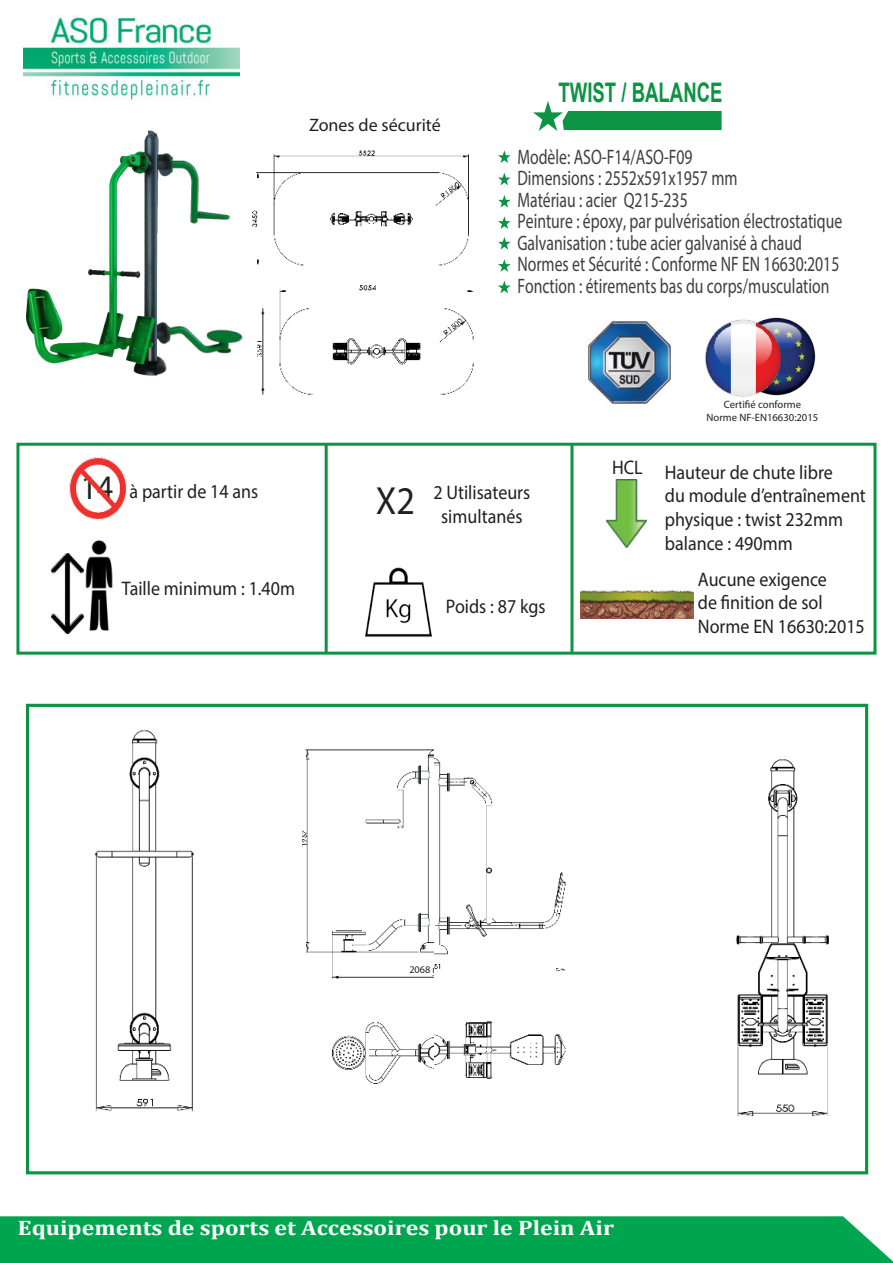
<style>
.page{position:relative;width:893px;height:1263px;background:#fff}
.page>*{position:absolute;margin:0;border:0;box-sizing:border-box;transform-origin:0 0}
.t1{font:39.3px "Myriad Pro";color:#231f20;scale:.91 1}
.t2{font:700 27px "Arial";color:#0d9344;scale:.69 1}
.t3{font:21px/21.5px "Myriad Pro";color:#3e3e3f;scale:.75 1}
.t4{font:700 21px "Cambria";color:#fff;scale:1.14 1}
.t5{font:19.65px/23.5px "Myriad Pro";color:#231f20;scale:.91 1}
.t6{font:18px "Myriad Pro";color:#231f20}
.t7{font:10.65px/12.8px "Myriad Pro";color:#231f20;text-align:center}
.t8{font:10.2px "Myriad Pro";color:#231f20}
.s1{font-size:34.5px}
</style>
<div class="page">
<div style="left:0;top:1216px;width:893px;height:47px;background:#00a54f"></div>
<svg style="left:533px;top:101px;width:189px;height:30px"></svg>
<svg style="left:498px;top:150px;width:13px;height:13px"></svg>
<svg style="left:498px;top:173px;width:13px;height:12px"></svg>
<svg style="left:498px;top:195px;width:13px;height:13px"></svg>
<svg style="left:498px;top:216px;width:13px;height:13px"></svg>
<svg style="left:498px;top:259px;width:13px;height:13px"></svg>
<svg style="left:498px;top:237px;width:13px;height:13px"></svg>
<svg style="left:498px;top:281px;width:13px;height:12px"></svg>
<img style="left:24px;top:15px;width:215px;height:86px">
<img style="left:606px;top:479px;width:40px;height:68px">
<img style="left:580px;top:590px;width:113px;height:28px">
<img style="left:366px;top:567px;width:65px;height:71px">
<img style="left:91px;top:540px;width:22px;height:91px">
<img style="left:50px;top:553px;width:55px;height:81px">
<img style="left:70px;top:458px;width:57px;height:62px">
<div style="left:16px;top:443px;width:860px;height:212px;border:3px solid #0d9344"></div>
<hr style="left:570px;top:444px;width:3px;height:209px;background:#0d9344">
<hr style="left:325px;top:444px;width:3px;height:209px;background:#0d9344">
<img style="left:588px;top:321px;width:83px;height:83px">
<img style="left:787px;top:319px;width:28px;height:75px">
<img style="left:705px;top:317px;width:82px;height:80px">
<img style="left:347px;top:749px;width:87px;height:335px">
<img style="left:25px;top:703px;width:322px;height:560px">
<div style="left:423px;top:966px;width:21px;height:9px;background:#fff"></div>
<img style="left:349px;top:285px;width:125px;height:110px">
<img style="left:349px;top:150px;width:120px;height:116px">
<img style="left:149px;top:85px;width:200px;height:310px">
<img style="left:26px;top:114px;width:131px;height:277px">
<img style="left:736px;top:759px;width:93px;height:358px">
<img style="left:434px;top:758px;width:132px;height:321px">
<p class="t6" style="left:309px;top:118px;width:133px">Zones de sécurité</p>
<p class="t2" style="left:558px;top:77px;width:239px">TWIST / BALANCE</p>
<p class="t3" style="left:517px;top:148px;width:435px">Modèle: ASO-F14/ASO-F09<br>Dimensions : 2552x591x1957 mm<br>Matériau : acier Q215-235<br>Peinture : époxy, par pulvérisation électrostatique Galvanisation : tube acier galvanisé à chaud Normes et Sécurité : Conforme NF EN 16630:2015<br>Fonction : étirements bas du corps/musculation</p>
<p class="t7" style="left:707px;top:399px;width:113px">Certifié conforme<br>Norme NF-EN16630:2015</p>
<p class="t5" style="left:81px;top:481px;width:196px"><span class="s1">14</span> à partir de 14 ans</p>
<h1 class="t1" style="left:376px;top:486px;width:44px">X2</h1>
<p class="t5" style="left:433px;top:482px;width:108px;text-align:center">2 Utilisateurs simultanés</p>
<p class="t5" style="left:122px;top:578px;width:192px">Taille minimum : 1.40m</p>
<p class="t5" style="left:446px;top:596px;width:111px">Poids : 87 kgs</p>
<p class="t5" style="left:665px;top:462px;width:222px;text-indent:-53px">HCL Hauteur de chute libre<br>du module d’entraînement physique : twist 232mm balance : 490mm</p>
<p class="t5" style="left:698px;top:569px;width:185px">Aucune exigence<br>de finition de sol<br>Norme EN 16630:2015</p>
<p class="t8" style="left:409px;top:966px;width:42px">2068 mm</p>
<p class="t4" style="left:18px;top:1220px;width:524px">Equipements de sports et Accessoires pour le Plein Air</p>
</div>
